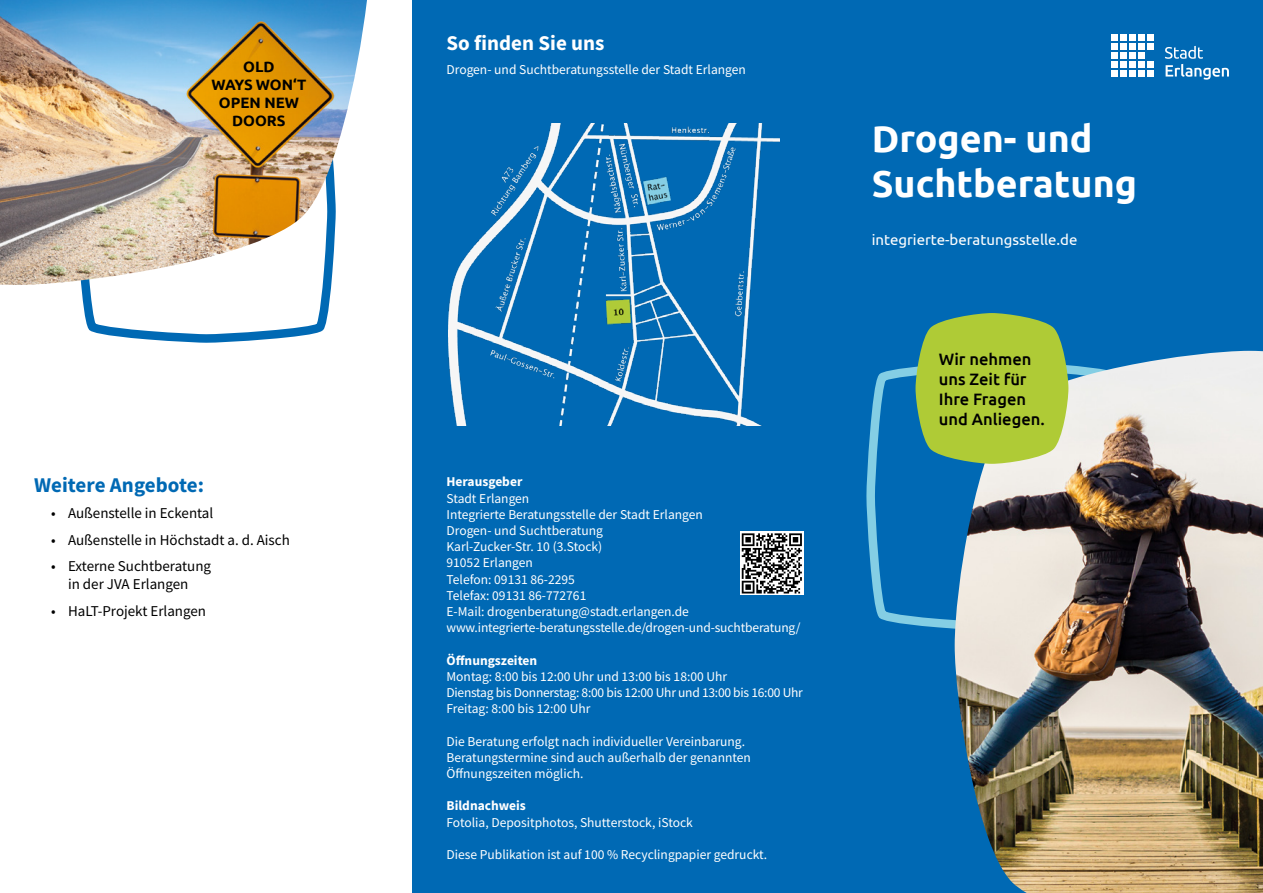
<style>
.page{position:relative;width:1263px;height:893px;background:#fff}
.page>*{position:absolute;margin:0;border:0;box-sizing:border-box;transform-origin:0 0}
.t1{font:700 37.5px/45px "Ubuntu";color:#fff}
.t2{font:700 21px "Source Sans Pro";color:#0069b4}
.t3{font:700 21px "Source Sans Pro";color:#fff}
.t4{font:500 16.5px/19.8px "Ubuntu";color:#000}
.t5{font:15px/18px "Source Sans Pro";color:#000;text-align:center}
.t6{font:15px "Ubuntu";color:#fff}
.t7{font:700 15px/18px "Ubuntu";color:#000;text-align:center}
.t8{font:13.5px/16.2px "Source Sans Pro";color:#fff}
.t9{font:13.5px/16.2px "Source Sans Pro";letter-spacing:-.02em;color:#fff}
.t10{font:700 13.5px "Source Sans Pro";color:#fff}
</style>
<div class="page">
<div style="left:412px;top:0;width:851px;height:893px;background:#0069b4"></div>
<svg style="left:866px;top:367px;width:89px;height:262px"></svg>
<svg style="left:81px;top:285px;width:251px;height:58px"></svg>
<img style="left:955px;top:351px;width:308px;height:542px">
<img style="left:0;top:0;width:367px;height:285px">
<img style="left:448px;top:123px;width:332px;height:303px">
<svg style="left:740px;top:531px;width:64px;height:64px"></svg>
<svg style="left:742px;top:533px;width:60px;height:60px;background:#7e7e7e"></svg>
<svg style="left:915px;top:313px;width:153px;height:151px;background:#9ec249"></svg>
<svg style="left:1165px;top:46px;width:64px;height:34px"></svg>
<div style="left:1111px;top:52px;width:7px;height:7px;background:#fff"></div>
<div style="left:1111px;top:43px;width:7px;height:7px;background:#fff"></div>
<div style="left:1111px;top:61px;width:7px;height:7px;background:#fff"></div>
<div style="left:1111px;top:70px;width:7px;height:7px;background:#fff"></div>
<div style="left:1120px;top:52px;width:7px;height:7px;background:#fff"></div>
<div style="left:1120px;top:34px;width:7px;height:7px;background:#fff"></div>
<div style="left:1111px;top:34px;width:7px;height:7px;background:#fff"></div>
<div style="left:1120px;top:43px;width:7px;height:7px;background:#fff"></div>
<div style="left:1120px;top:61px;width:7px;height:7px;background:#fff"></div>
<div style="left:1120px;top:70px;width:7px;height:7px;background:#fff"></div>
<div style="left:1138px;top:52px;width:7px;height:7px;background:#fff"></div>
<div style="left:1138px;top:34px;width:7px;height:7px;background:#fff"></div>
<div style="left:1138px;top:43px;width:7px;height:7px;background:#fff"></div>
<div style="left:1138px;top:61px;width:7px;height:7px;background:#fff"></div>
<div style="left:1138px;top:70px;width:7px;height:7px;background:#fff"></div>
<div style="left:1129px;top:52px;width:7px;height:7px;background:#fff"></div>
<div style="left:1129px;top:34px;width:7px;height:7px;background:#fff"></div>
<div style="left:1129px;top:43px;width:7px;height:7px;background:#fff"></div>
<div style="left:1129px;top:61px;width:7px;height:7px;background:#fff"></div>
<div style="left:1129px;top:70px;width:7px;height:7px;background:#fff"></div>
<div style="left:1147px;top:34px;width:7px;height:7px;background:#fff"></div>
<div style="left:1147px;top:43px;width:7px;height:7px;background:#fff"></div>
<div style="left:1147px;top:61px;width:7px;height:7px;background:#fff"></div>
<div style="left:1147px;top:70px;width:7px;height:7px;background:#fff"></div>
<p class="t7" style="left:212px;top:58px;width:96px">OLD<br>WAYS WON‘T<br>OPEN NEW<br>DOORS</p>
<h2 class="t2" style="left:34px;top:471px;width:171px">Weitere Angebote:</h2>
<p class="t5" style="left:51px;top:504px;width:164px">• Außenstelle in Eckental</p>
<p class="t5" style="left:51px;top:531px;width:240px">• Außenstelle in Höchstadt a. d. Aisch</p>
<p class="t5" style="left:51px;top:557px;width:162px">• Externe Suchtberatung in der JVA Erlangen</p>
<p class="t5" style="left:51px;top:602px;width:157px">• HaLT-Projekt Erlangen</p>
<h2 class="t3" style="left:446px;top:29px;width:160px">So finden Sie uns</h2>
<p class="t8" style="left:446px;top:62px;width:301px">Drogen- und Suchtberatungsstelle der Stadt Erlangen</p>
<p class="t10" style="left:446px;top:473px;width:77px">Herausgeber</p>
<p class="t8" style="left:446px;top:490px;width:356px">Stadt Erlangen<br>Integrierte Beratungsstelle der Stadt Erlangen<br>Drogen- und Suchtberatung<br>Karl-Zucker-Str. 10 (3.Stock)<br>91052 Erlangen<br>Telefon: 09131 86-2295<br>Telefax: 09131 86-772761<br>E-Mail: drogenberatung@stadt.erlangen.de www.integrierte-beratungsstelle.de/drogen-und-suchtberatung/</p>
<p class="t10" style="left:446px;top:651px;width:92px">Öffnungszeiten</p>
<p class="t9" style="left:446px;top:668px;width:358px">Montag: 8:00 bis 12:00 Uhr und 13:00 bis 18:00 Uhr<br>Dienstag bis Donnerstag: 8:00 bis 12:00 Uhr und 13:00 bis 16:00 Uhr<br>Freitag: 8:00 bis 12:00 Uhr</p>
<p class="t8" style="left:446px;top:733px;width:306px">Die Beratung erfolgt nach individueller Vereinbarung.<br>Beratungstermine sind auch außerhalb der genannten<br>Öffnungszeiten möglich.</p>
<p class="t10" style="left:446px;top:797px;width:81px">Bildnachweis</p>
<p class="t8" style="left:446px;top:814px;width:248px">Fotolia, Depositphotos, Shutterstock, iStock</p>
<p class="t8" style="left:446px;top:846px;width:322px">Diese Publikation ist auf 100 % Recyclingpapier gedruckt.</p>
<h1 class="t1" style="left:872px;top:116px;width:267px">Drogen- und<br>Suchtberatung</h1>
<p class="t6" style="left:872px;top:231px;width:207px">integrierte-beratungsstelle.de</p>
<p class="t4" style="left:939px;top:349px;width:107px">Wir nehmen uns Zeit für<br>Ihre Fragen und Anliegen.</p>
</div>
